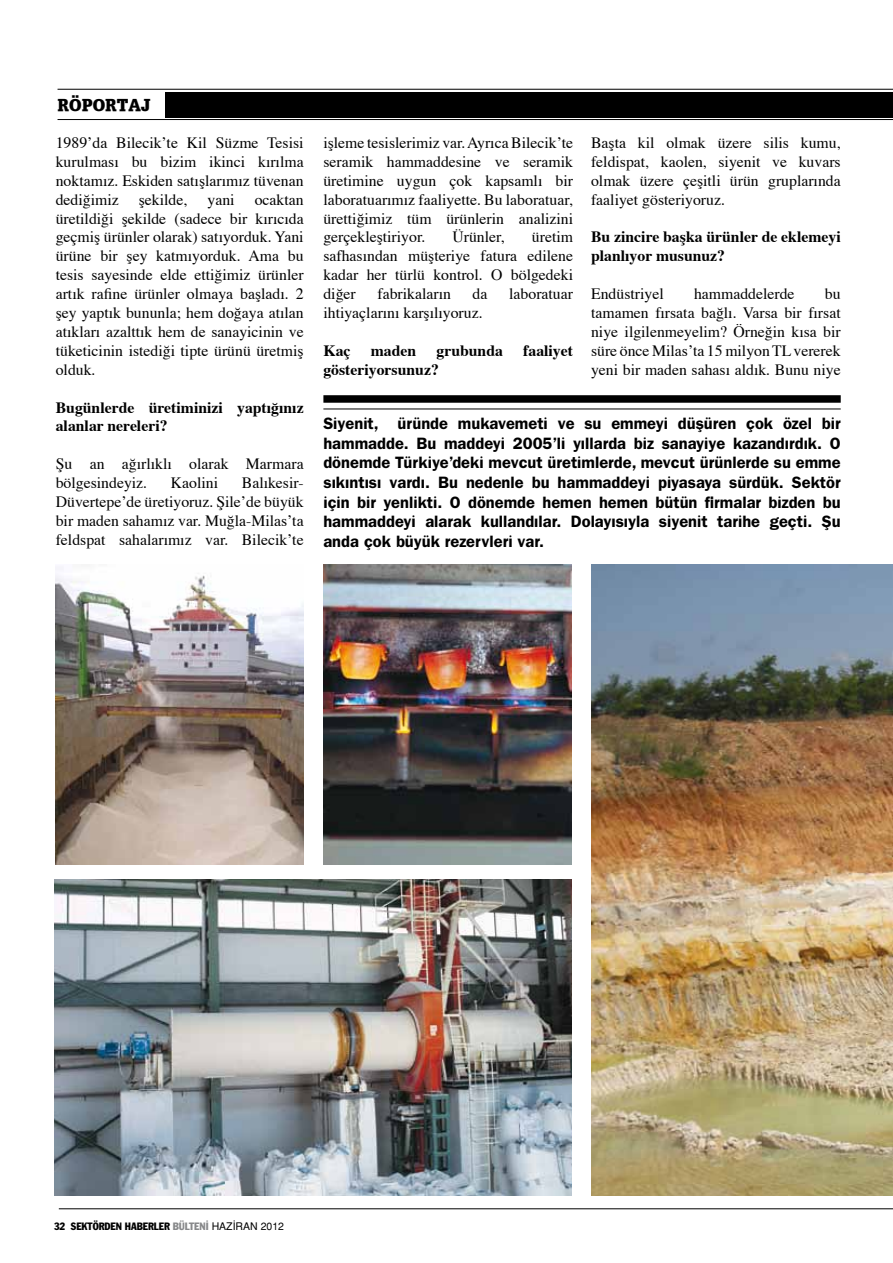
<style>
.page{position:relative;width:893px;height:1263px;background:#fff}
.page>*{position:absolute;margin:0;border:0;box-sizing:border-box;transform-origin:0 0}
.t1{font:18px "URW Egyptienne T Ext Nar X Bold";color:#000}
.t2{font:600 16.5px/19.5px "ITC Franklin Gothic Std";color:#000;text-align:justify}
.t3{font:15.75px/18.9px "Times";color:#000;text-align:justify}
.t4{font:700 15.75px/18.9px "Times";color:#000}
.t5{font:condensed 10.5px "Franklin Gothic Std";color:#000}
.s1{color:#87888a}
.s2{font-family:"Helvetica Normal Tr";font-stretch:normal}
</style>
<div class="page">
<hr style="left:59px;top:1208px;width:834px;height:1px;background:#000">
<hr style="left:58px;top:89px;width:835px;height:1px;background:#000">
<hr style="left:58px;top:119px;width:835px;height:1px;background:#000">
<div style="left:165px;top:92px;width:728px;height:25px;background:#000"></div>
<div style="left:323px;top:395px;width:518px;height:8px;background:#000"></div>
<hr style="left:323px;top:409px;width:518px;height:1px;background:#000">
<img style="left:591px;top:564px;width:302px;height:632px">
<img style="left:56px;top:567px;width:248px;height:298px">
<img style="left:323px;top:564px;width:248px;height:301px">
<img style="left:54px;top:880px;width:517px;height:316px">
<p class="t1" style="left:58px;top:92px;width:95px">RÖPORTAJ</p>
<p class="t3" style="left:56px;top:134px;width:249px">1989’da Bilecik’te Kil Süzme Tesisi kurulması bu bizim ikinci kırılma noktamız. Eskiden satışlarımız tüvenan dediğimiz</p>
<p class="t3" style="left:139px;top:191px;width:50px">şekilde,</p>
<p class="t3" style="left:207px;top:191px;width:29px">yani</p>
<p class="t3" style="left:56px;top:191px;width:249px;text-indent:199px">ocaktan üretildiği şekilde (sadece bir kırıcıda geçmiş ürünler olarak) satıyorduk. Yani ürüne bir şey katmıyorduk. Ama bu tesis sayesinde elde ettiğimiz ürünler artık rafine ürünler olmaya başladı. 2 şey yaptık bununla; hem doğaya atılan atıkları azalttık hem de sanayicinin ve tüketicinin istediği tipte ürünü üretmiş olduk.</p>
<p class="t4" style="left:56px;top:398px;width:249px">Bugünlerde üretiminizi yaptığınız alanlar nereleri?</p>
<p class="t3" style="left:56px;top:455px;width:249px">Şu an ağırlıklı olarak Marmara bölgesindeyiz.</p>
<p class="t3" style="left:56px;top:474px;width:249px;text-indent:186px">Balıkesir-Düvertepe’de üretiyoruz. Şile’de büyük bir maden sahamız var. Muğla-Milas’ta feldspat sahalarımız var. Bilecik’te</p>
<p class="t3" style="left:171px;top:474px;width:49px">Kaolini</p>
<p class="t3" style="left:323px;top:134px;width:251px">işleme tesislerimiz var. Ayrıca Bilecik’te seramik hammaddesine ve seramik üretimine uygun çok kapsamlı bir laboratuarımız faaliyette. Bu laboratuar, ürettiğimiz tüm ürünlerin analizini gerçekleştiriyor.</p>
<p class="t3" style="left:591px;top:134px;width:251px">Başta kil olmak üzere silis kumu, feldispat, kaolen, siyenit ve kuvars olmak üzere çeşitli ürün gruplarında faaliyet gösteriyoruz.</p>
<p class="t4" style="left:591px;top:228px;width:251px">Bu zincire başka ürünler de eklemeyi planlıyor musunuz?</p>
<p class="t3" style="left:591px;top:285px;width:74px">Endüstriyel</p>
<p class="t3" style="left:694px;top:285px;width:102px">hammaddelerde</p>
<p class="t3" style="left:452px;top:229px;width:54px">Ürünler,</p>
<p class="t3" style="left:323px;top:229px;width:251px;text-indent:209px">üretim safhasından müşteriye fatura edilene kadar her türlü kontrol. O bölgedeki diğer</p>
<p class="t3" style="left:377px;top:285px;width:75px">fabrikaların</p>
<p class="t3" style="left:473px;top:285px;width:16px">da</p>
<p class="t3" style="left:509px;top:285px;width:65px">laboratuar</p>
<p class="t3" style="left:323px;top:304px;width:161px">ihtiyaçlarını karşılıyoruz.</p>
<p class="t4" style="left:323px;top:342px;width:29px">Kaç</p>
<p class="t4" style="left:371px;top:342px;width:47px">maden</p>
<p class="t4" style="left:436px;top:342px;width:68px">grubunda</p>
<p class="t4" style="left:523px;top:342px;width:51px">faaliyet</p>
<p class="t4" style="left:323px;top:361px;width:117px">gösteriyorsunuz?</p>
<p class="t3" style="left:591px;top:285px;width:251px;text-indent:234px">bu tamamen fırsata bağlı. Varsa bir fırsat niye ilgilenmeyelim? Örneğin kısa bir süre önce Milas’ta 15 milyon TL vererek yeni bir maden sahası aldık. Bunu niye</p>
<p class="t2" style="left:323px;top:414px;width:519px">Siyenit, üründe mukavemeti ve su emmeyi düşüren çok özel bir hammadde. Bu maddeyi 2005’li yıllarda biz sanayiye kazandırdık. O dönemde Türkiye’deki mevcut üretimlerde, mevcut ürünlerde su emme sıkıntısı vardı. Bu nedenle bu hammaddeyi piyasaya sürdük. Sektör için bir yenlikti. O dönemde hemen hemen bütün firmalar bizden bu hammaddeyi alarak kullandılar. Dolayısıyla siyenit tarihe geçti. Şu anda çok büyük rezervleri var.</p>
<p class="t5" style="left:54px;top:1219px;width:232px">32 SEKTÖRDEN HABERLER <span class="s1">BÜLTENİ</span> <span class="s2">HAZİRAN 2012</span></p>
</div>
